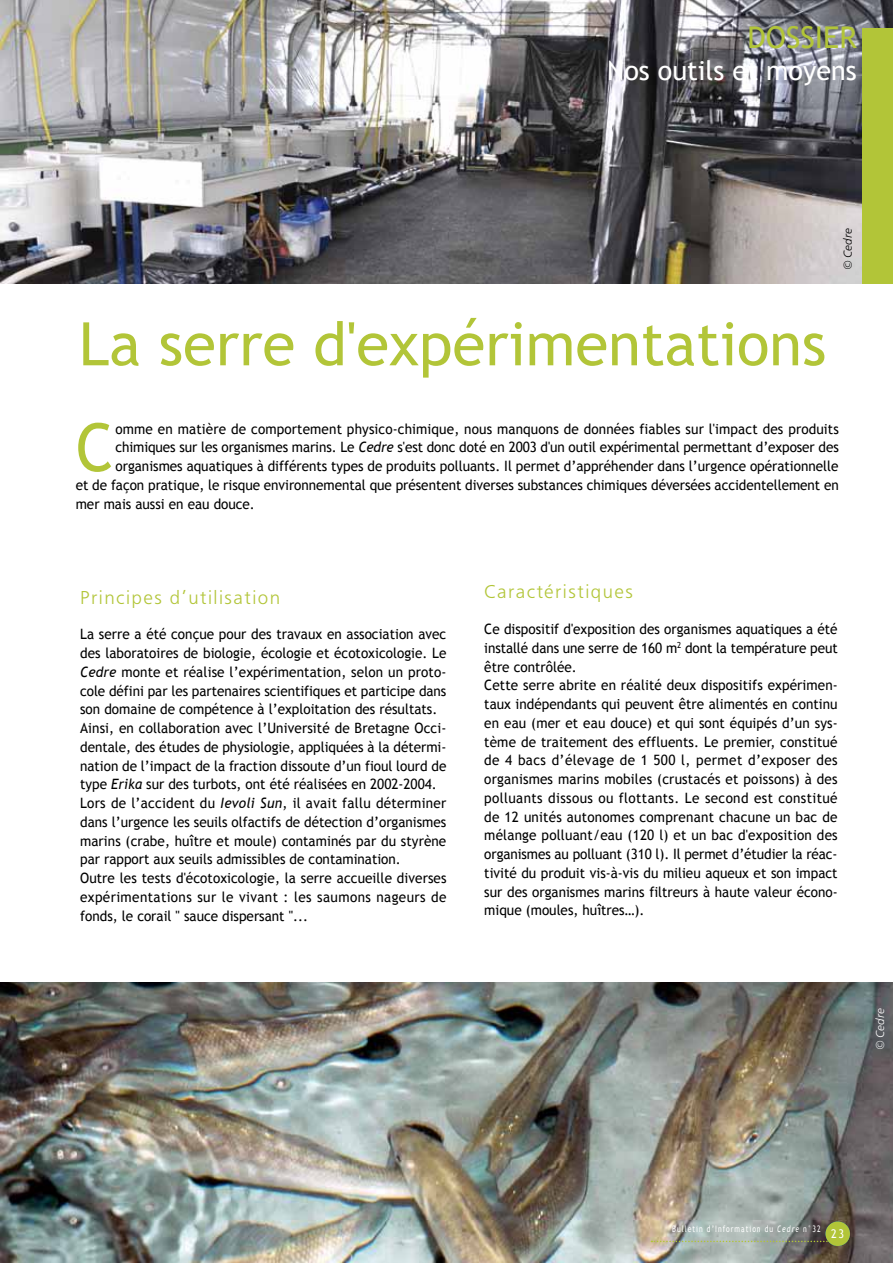
<style>
.page{position:relative;width:893px;height:1263px;background:#fff}
.page>*{position:absolute;margin:0;border:0;box-sizing:border-box;transform-origin:0 0}
.t1{font:66.6px "Trebuchet MS";color:#b2c538;scale:.95 1}
.t2{font:60px "Trebuchet MS";color:#b2c538}
.t3{font:30px "Trebuchet MS";color:#b2c538}
.t4{font:27px "Trebuchet MS";color:#fff}
.t5{font:19.5px "Frutus T Ligh";letter-spacing:.075em;color:#b2c538}
.t6{font:14.25px/18.8px "Trebuchet MS";color:#000;scale:.95 1}
.t7{font:12px "Frutus T Ligh Ital";color:#fff}
.t8{font:12px "Frutus T Ligh Ital";color:#000}
.t9{font:12px "Trebuchet MS";color:#fff;scale:.9 1}
.t10{font:9px "Trebuchet MS";letter-spacing:.15em;color:#fff;scale:.75 1}
.s1{font-style:italic}
</style>
<div class="page">
<img style="left:0;top:0;width:893px;height:284px">
<div style="left:863px;top:29px;width:30px;height:255px;background:#b2c538"></div>
<img style="left:0;top:982px;width:893px;height:281px">
<div style="left:825px;top:1221px;width:25px;height:25px;background:#b2c538;border-radius:50%"></div>
<svg style="left:651px;top:1241px;width:178px;height:1px"></svg>
<h3 class="t3" style="left:747px;top:19px;width:111px">DOSSIER</h3>
<h3 class="t4" style="left:607px;top:55px;width:251px">Nos outils et moyens</h3>
<p class="t8" style="left:841px;top:270px;width:43px;rotate:-90deg">© Cedre</p>
<h2 class="t2" style="left:79px;top:309px;width:749px">La serre d'expérimentations</h2>
<h1 class="t1" style="left:76px;top:408px;width:41px">C</h1>
<p class="t6" style="left:116px;top:419px;width:763px">omme en matière de comportement physico-chimique, nous manquons de données fiables sur l'impact des produits</p>
<p class="t6" style="left:116px;top:438px;width:763px">chimiques sur les organismes marins. Le <span class="s1">Cedre</span> s'est donc doté en 2003 d'un outil expérimental permettant d’exposer des</p>
<p class="t6" style="left:116px;top:457px;width:763px">organismes aquatiques à différents types de produits polluants. Il permet d’appréhender dans l’urgence opérationnelle</p>
<p class="t6" style="left:76px;top:476px;width:805px">et de façon pratique, le risque environnemental que présentent diverses substances chimiques déversées accidentellement en</p>
<p class="t6" style="left:76px;top:494px;width:190px">mer mais aussi en eau douce.</p>
<h3 class="t5" style="left:80px;top:586px;width:202px">Principes d’utilisation</h3>
<p class="t6" style="left:80px;top:625px;width:387px">La serre a été conçue pour des travaux en association avec des laboratoires de biologie, écologie et écotoxicologie. Le <span class="s1">Cedre</span> monte et réalise l’expérimentation, selon un proto&shy;cole défini par les partenaires scientifiques et participe dans son domaine de compétence à l’exploitation des résultats.<br>Ainsi, en collaboration avec l’Université de Bretagne Occi&shy;dentale, des études de physiologie, appliquées à la détermi&shy;nation de l’impact de la fraction dissoute d’un fioul lourd de type <span class="s1">Erika</span> sur des turbots, ont été réalisées en 2002-2004.<br>Lors de l’accident du <span class="s1">Ievoli Sun</span>, il avait fallu déterminer dans l’urgence les seuils olfactifs de détection d’organismes marins (crabe, huître et moule) contaminés par du styrène par rapport aux seuils admissibles de contamination.<br>Outre les tests d'écotoxicologie, la serre accueille diverses expérimentations sur le vivant : les saumons nageurs de fonds, le corail " sauce dispersant "...</p>
<h3 class="t5" style="left:484px;top:581px;width:150px">Caractéristiques</h3>
<p class="t6" style="left:484px;top:620px;width:374px">Ce dispositif d'exposition des organismes aquatiques a été installé dans une serre de 160 m<sup>2</sup> dont la température peut être contrôlée.<br>Cette serre abrite en réalité deux dispositifs expérimen&shy;taux indépendants qui peuvent être alimentés en continu en eau (mer et eau douce) et qui sont équipés d’un sys&shy;tème de traitement des effluents. Le premier, constitué de 4 bacs d’élevage de 1 500 l, permet d’exposer des organismes marins mobiles (crustacés et poissons) à des polluants dissous ou flottants. Le second est constitué de 12 unités autonomes comprenant chacune un bac de mélange polluant/eau (120 l) et un bac d'exposition des organismes au polluant (310 l). Il permet d’étudier la réac&shy;tivité du produit vis-à-vis du milieu aqueux et son impact sur des organismes marins filtreurs à haute valeur écono&shy;mique (moules, huîtres…).</p>
<p class="t7" style="left:873px;top:1050px;width:43px;rotate:-90deg">© Cedre</p>
<p class="t10" style="left:672px;top:1224px;width:199px">b ulletin d’i nformation du <span class="s1">c edre</span> n°32</p>
<p class="t9" style="left:831px;top:1226px;width:20px">2323</p>
</div>
